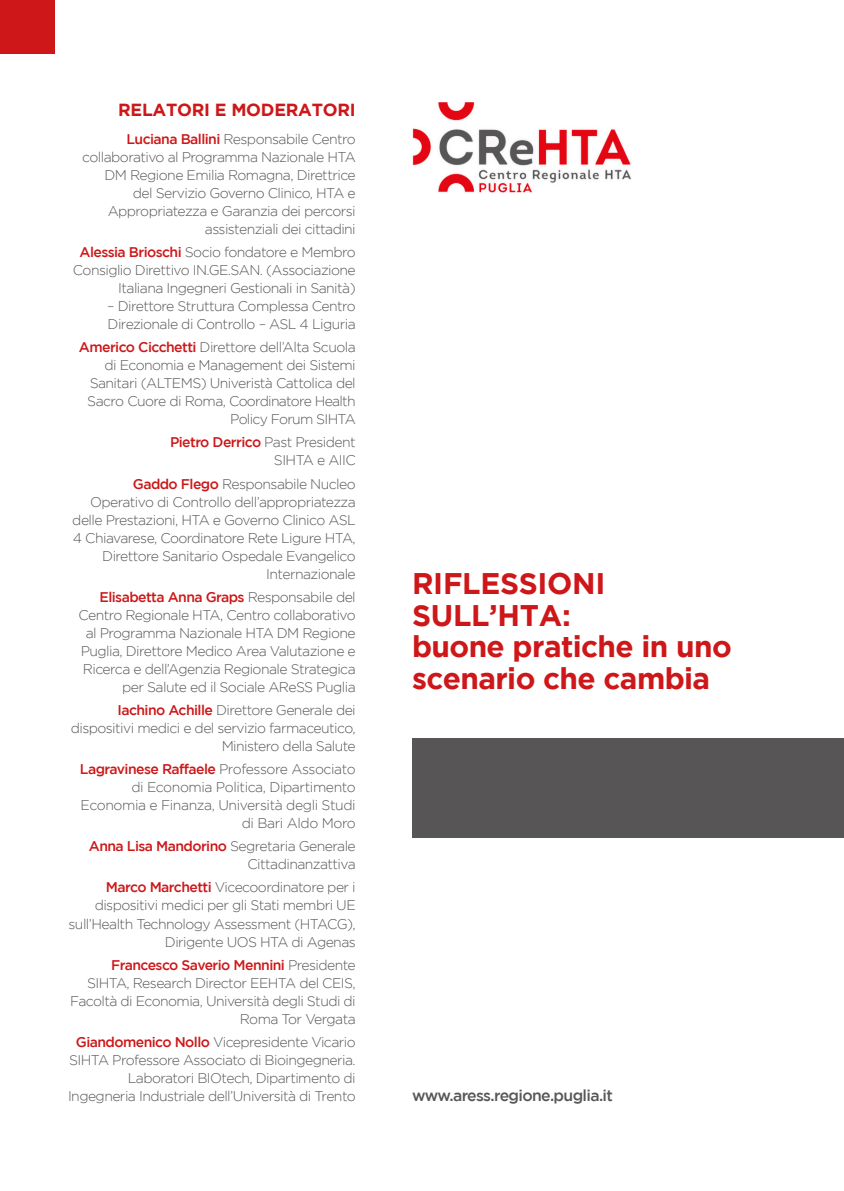
<style>
.page{position:relative;width:844px;height:1191px;background:#fff}
.page>*{position:absolute;margin:0;border:0;box-sizing:border-box;transform-origin:0 0}
.t1{font:700 29.75px/31.5px "Gotham";letter-spacing:-.02em;color:#cd1719}
.t2{font:700 17.5px "Gotham";letter-spacing:-.015em;color:#cd1719}
.t3{font:500 15.75px "Gotham";letter-spacing:-.04em;color:#575756}
.t4{font:300 14px/18px "Gotham";letter-spacing:-.04em;color:#575756;text-align:right}
.s1{font-weight:500;color:#cd1719}
</style>
<div class="page">
<div style="left:0;top:0;width:55px;height:54px;background:#cd1719"></div>
<div style="left:412px;top:738px;width:431px;height:99px;background:#575556"></div>
<img style="left:412px;top:103px;width:219px;height:90px">
<p class="t2" style="left:118px;top:99px;width:239px">RELATORI E MODERATORI</p>
<p class="t4" style="left:82px;top:130px;width:275px"><span class="s1">Luciana Ballini</span> Responsabile Centro collaborativo al Programma Nazionale HTA DM Regione Emilia Romagna, Direttrice del Servizio Governo Clinico, HTA e Appropriatezza e Garanzia dei percorsi assistenziali dei cittadini</p>
<p class="t4" style="left:73px;top:243px;width:284px"><span class="s1">Alessia Brioschi</span> Socio fondatore e Membro<br>Consiglio Direttivo IN.GE.SAN. (Associazione<br>Italiana Ingegneri Gestionali in Sanità)</p>
<p class="t4" style="left:107px;top:297px;width:250px;text-align:left">– Direttore Struttura Complessa Centro<br>Direzionale di Controllo – ASL 4 Liguria</p>
<p class="t4" style="left:79px;top:338px;width:278px"><span class="s1">Americo Cicchetti</span> Direttore dell’Alta Scuola di Economia e Management dei Sistemi Sanitari (ALTEMS) Univeristà Cattolica del Sacro Cuore di Roma, Coordinatore Health Policy Forum SIHTA</p>
<p class="t4" style="left:170px;top:433px;width:187px"><span class="s1">Pietro Derrico</span> Past President<br>SIHTA e AIIC</p>
<p class="t4" style="left:72px;top:474px;width:285px"><span class="s1">Gaddo Flego</span> Responsabile Nucleo Operativo di Controllo dell’appropriatezza delle Prestazioni, HTA e Governo Clinico ASL 4 Chiavarese, Coordinatore Rete Ligure HTA, Direttore Sanitario Ospedale Evangelico Internazionale</p>
<p class="t4" style="left:78px;top:587px;width:279px"><span class="s1">Elisabetta Anna Graps</span> Responsabile del Centro Regionale HTA, Centro collaborativo al Programma Nazionale HTA DM Regione Puglia, Direttore Medico Area Valutazione e Ricerca e dell’Agenzia Regionale Strategica per Salute ed il Sociale AReSS Puglia</p>
<p class="t4" style="left:71px;top:701px;width:286px"><span class="s1">Iachino Achille</span> Direttore Generale dei dispositivi medici e del servizio farmaceutico,<br>Ministero della Salute</p>
<p class="t4" style="left:80px;top:760px;width:277px"><span class="s1">Lagravinese Raffaele</span> Professore Associato di Economia Politica, Dipartimento Economia e Finanza, Università degli Studi di Bari Aldo Moro</p>
<p class="t4" style="left:89px;top:837px;width:268px"><span class="s1">Anna Lisa Mandorino</span> Segretaria Generale<br>Cittadinanzattiva</p>
<p class="t4" style="left:69px;top:878px;width:288px"><span class="s1">Marco Marchetti</span> Vicecoordinatore per i dispositivi medici per gli Stati membri UE sull’Health Technology Assessment (HTACG), Dirigente UOS HTA di Agenas</p>
<p class="t4" style="left:70px;top:955px;width:287px"><span class="s1">Francesco Saverio Mennini</span> Presidente SIHTA, Research Director EEHTA del CEIS, Facoltà di Economia, Università degli Studi di Roma Tor Vergata</p>
<p class="t4" style="left:68px;top:1032px;width:289px"><span class="s1">Giandomenico Nollo</span> Vicepresidente Vicario SIHTA Professore Associato di Bioingegneria.<br>Laboratori BIOtech, Dipartimento di Ingegneria Industriale dell’Università di Trento</p>
<h1 class="t1" style="left:412px;top:567px;width:321px">RIFLESSIONI<br>SULL’HTA:<br>buone pratiche in uno scenario che cambia</h1>
<p class="t3" style="left:412px;top:1086px;width:202px">www.aress.regione.puglia.it</p>
</div>
